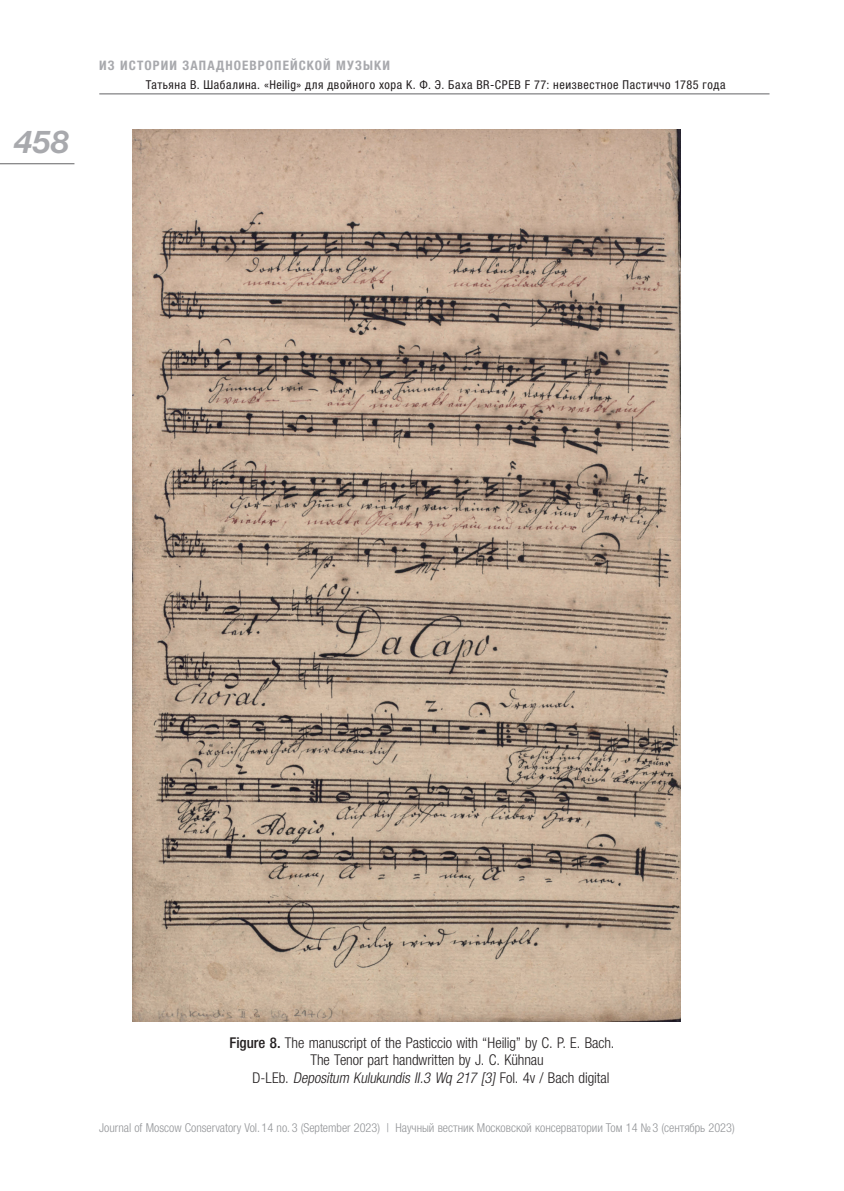
<style>
.page{position:relative;width:844px;height:1191px;background:#fff}
.page>*{position:absolute;margin:0;border:0;box-sizing:border-box;transform-origin:0 0}
.t1{font:italic 700 31.5px "Helvetica Neue LTW1 G";color:#a8a9ad}
._2-Подпись_к_илл_цен{font:300 condensed 14.88px "Helvetica Neue LTW1 G";letter-spacing:-.005em;color:#231f20}
._2-Подпись_к_илл_цен-2{font:italic 300 condensed 14.88px "Helvetica Neue LTW1 G";color:#231f20}
.t2{font:700 condensed 13.12px "Helvetica Neue LTW1 G";letter-spacing:.085em;color:#a8a9ad}
.t3{font:300 condensed 12.25px "Helvetica Neue LTW1 G";color:#939598}
.t4{font:condensed 12.25px "Helvetica Neue LTW1 G";letter-spacing:.045em;color:#231f20}
.s1{font-weight:500}
.s2{font-style:normal}
</style>
<div class="page">
<hr style="left:99px;top:94px;width:670px;height:1px;background:#636366">
<hr style="left:0;top:163px;width:74px;height:1px;background:#636366">
<img style="left:132px;top:129px;width:548px;height:892px">
<h1 class="t1" style="left:15px;top:123px;width:56px">458</h1>
<p class="t2" style="left:99px;top:58px;width:291px">Из истории западноевропейской музыки</p>
<p class="t4" style="left:146px;top:78px;width:581px">Татьяна В. Шабалина. «Heilig» для двойного хора К. Ф. Э. Баха BR-CPEB F 77: неизвестное Пастиччо 1785 года</p>
<p class="_2-Подпись_к_илл_цен" style="left:229px;top:1034px;width:386px"><span class="s1">Figure 8.</span> The manuscript of the Pasticcio with “Heilig” by C. P. E. Bach.</p>
<p class="_2-Подпись_к_илл_цен" style="left:310px;top:1051px;width:235px">The Tenor part handwritten by J. C. Kühnau</p>
<p class="_2-Подпись_к_илл_цен-2" style="left:252px;top:1069px;width:358px"><span class="s2">D - L E b .</span> Depositum Kulukundis II.3 Wq 217 [3] <span class="s2">F o l . 4v / B ac h d i g i ta l</span></p>
<p class="t3" style="left:99px;top:1120px;width:636px">Journal of Moscow Conservatory Vol. 14 no. 3 (September 2023) | Научный вестник Московской консерватории Том 14 №3 (сентябрь 2023)</p>
</div>
